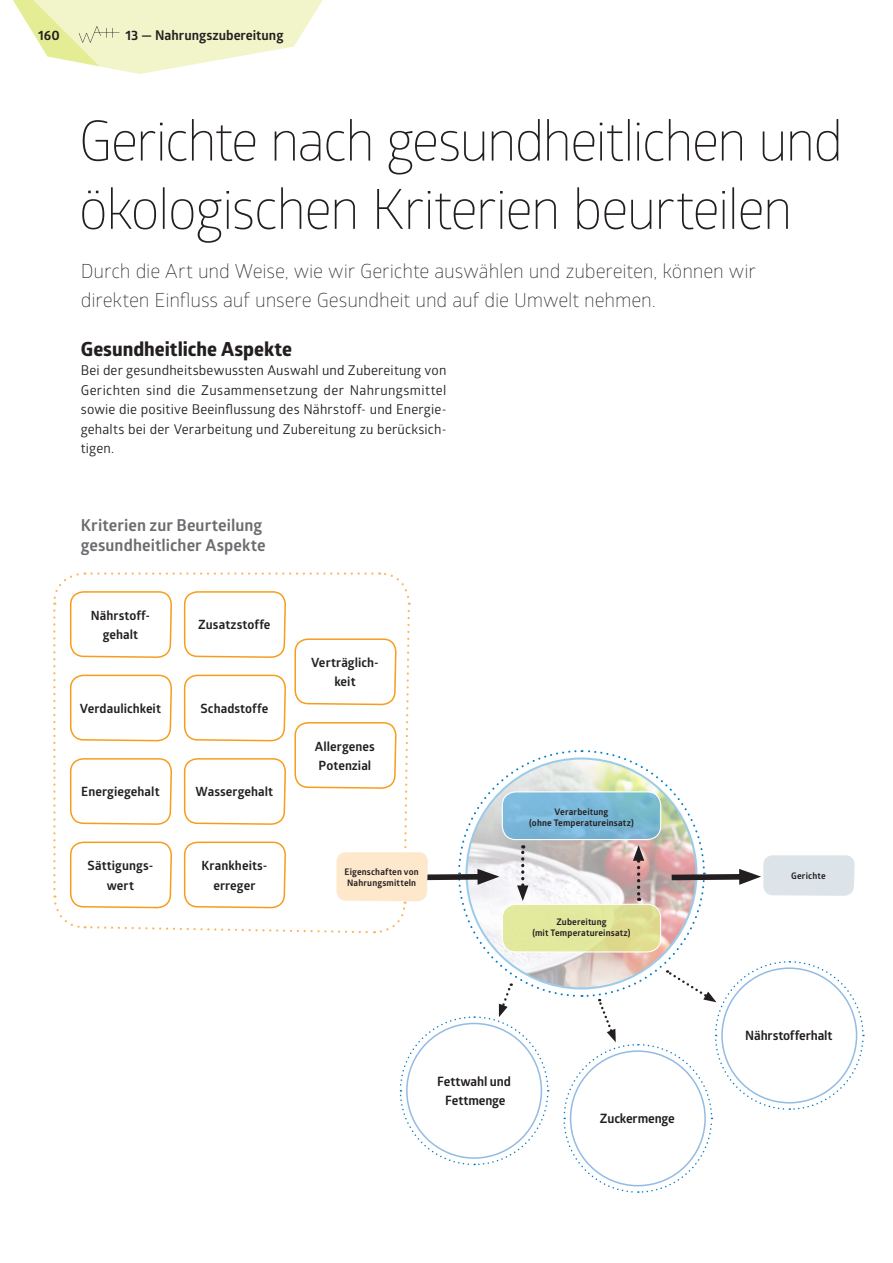
<style>
.page{position:relative;width:893px;height:1263px;background:#fff}
.page>*{position:absolute;margin:0;border:0;box-sizing:border-box;transform-origin:0 0}
.t1{font:300 55.5px/68.2px "Glober";letter-spacing:-.04em;color:#231f20}
.t2{font:300 19.5px/29.2px "Glober";letter-spacing:-.01em;color:#231f20}
.t3{font:700 19.5px "Globerx";color:#231f20}
.t4{font:700 16.5px/19.5px "Glober";letter-spacing:.005em;color:#6c6d70}
.t5{font:13.5px/19.5px "Glober";letter-spacing:.01em;color:#231f20;text-align:justify}
.t6{font:700 13.5px "Glober";color:#231f20}
.t7{font:700 12.9px/19px "Glober";letter-spacing:-.01em;color:#231f20;text-align:center}
.t8{font:700 12.75px/19.5px "Glober";letter-spacing:.005em;color:#231f20;text-align:center}
.t9{font:700 9px/11.2px "Glober";letter-spacing:.015em;color:#231f20;text-align:center}
</style>
<div class="page">
<svg style="left:53px;top:572px;width:811px;height:621px"></svg>
<svg style="left:13px;top:0;width:310px;height:74px"></svg>
<p class="t6" style="left:38px;top:26px;width:23px">160</p>
<p class="t6" style="left:125px;top:26px;width:160px">13 — Nahrungszubereitung</p>
<h1 class="t1" style="left:79px;top:104px;width:766px">Gerichte nach gesundheitlichen und ökologischen Kriterien beurteilen</h1>
<h2 class="t2" style="left:81px;top:255px;width:677px">Durch die Art und Weise, wie wir Gerichte auswählen und zubereiten, können wir direkten Einfluss auf unsere Gesundheit und auf die Umwelt nehmen.</h2>
<h2 class="t3" style="left:81px;top:335px;width:213px">Gesundheitliche Aspekte</h2>
<p class="t5" style="left:81px;top:360px;width:367px">Bei der gesundheitsbewussten Auswahl und Zubereitung von Gerichten sind die Zusammensetzung der Nahrungsmittel sowie die positive Beeinflussung des Nährstoff- und Energie&shy;gehalts bei der Verarbeitung und Zubereitung zu berücksich&shy;tigen.</p>
<p class="t4" style="left:81px;top:515px;width:186px">Kriterien zur Beurteilung gesundheitlicher Aspekte</p>
<p class="t8" style="left:91px;top:605px;width:59px">Nährstoff&shy;gehalt</p>
<p class="t8" style="left:198px;top:615px;width:74px">Zusatzstoffe</p>
<p class="t8" style="left:80px;top:698px;width:82px">Verdaulichkeit</p>
<p class="t8" style="left:201px;top:698px;width:69px">Schadstoffe</p>
<p class="t8" style="left:81px;top:782px;width:80px">Energiegehalt</p>
<p class="t8" style="left:88px;top:855px;width:67px">Sättigungs&shy;wert</p>
<p class="t8" style="left:196px;top:782px;width:79px">Wassergehalt</p>
<p class="t8" style="left:201px;top:855px;width:67px">Krankheits&shy;erreger</p>
<p class="t8" style="left:311px;top:652px;width:69px">Verträglich&shy;keit</p>
<p class="t8" style="left:315px;top:736px;width:62px;text-align:left">Allergenes<br>Potenzial</p>
<p class="t9" style="left:345px;top:865px;width:76px;text-align:left">Eigenschaften von<br>Nahrungsmitteln</p>
<p class="t9" style="left:529px;top:806px;width:106px">Verarbeitung<br>(ohne Temperatureinsatz)</p>
<p class="t9" style="left:532px;top:916px;width:100px">Zubereitung<br>(mit Temperatureinsatz)</p>
<p class="t7" style="left:437px;top:1072px;width:75px">Fettwahl und<br>Fettmenge</p>
<p class="t7" style="left:600px;top:1109px;width:76px">Zuckermenge</p>
<p class="t9" style="left:791px;top:870px;width:36px">Gerichte</p>
<p class="t7" style="left:745px;top:1026px;width:89px">Nährstofferhalt</p>
</div>
